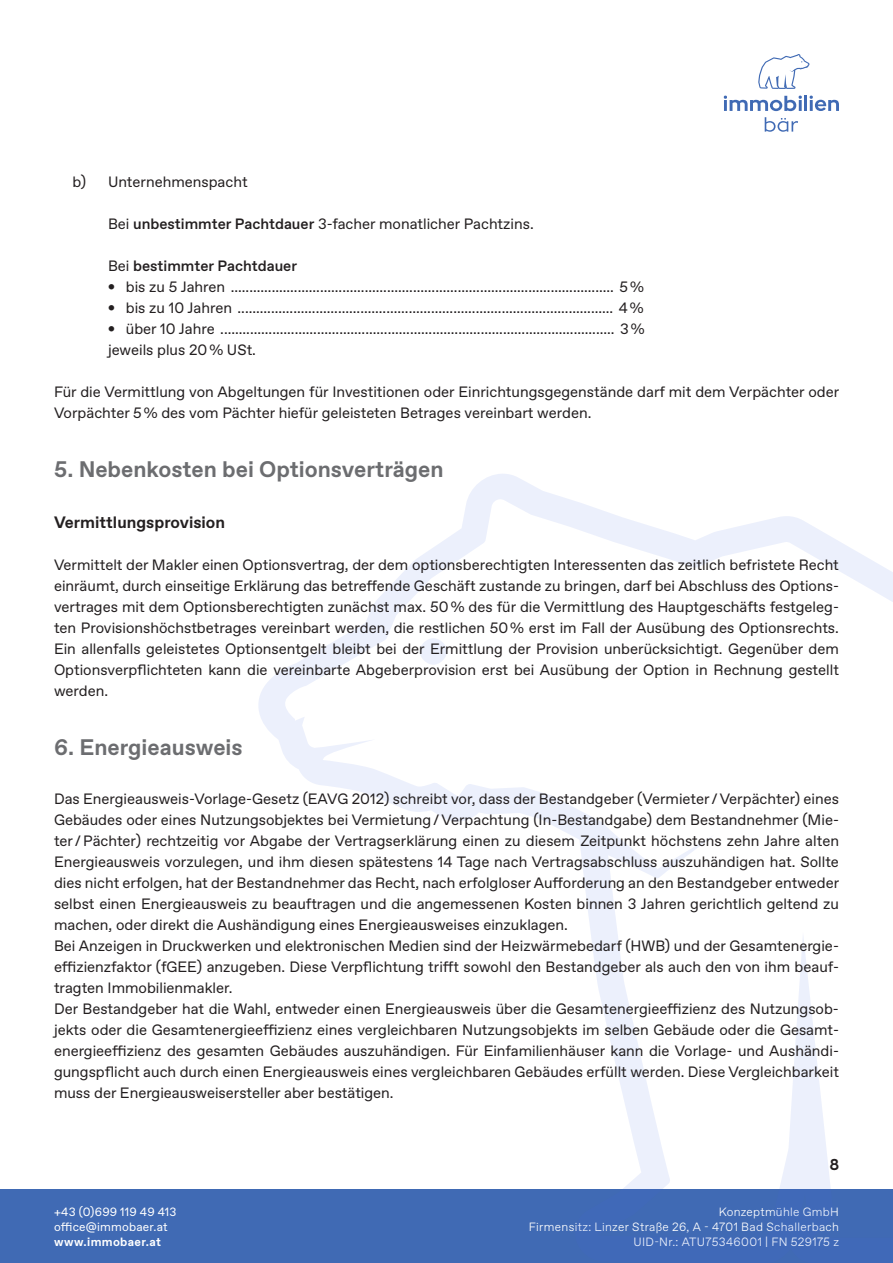
<style>
.page{position:relative;width:893px;height:1263px;background:#fff}
.page>*{position:absolute;margin:0;border:0;box-sizing:border-box;transform-origin:0 0}
.t1{font:700 22.5px "Favorit Pro";color:#6c6d70}
.t2{font:700 16.5px "Favorit Pro";color:#231f20}
.t3{font:15px/21px "Favorit Pro";color:#231f20}
.t4{font:500 15px "Bonn BF";color:#231f20}
.t5{font:300 12px/15px "Favorit Pro";letter-spacing:.025em;color:#fff;text-align:right}
.t6{font:12px "Favorit Pro";letter-spacing:.015em;color:#fff}
.t7{font:700 12px "Favorit Pro";letter-spacing:.03em;color:#fff}
.s1{font-weight:500}
</style>
<div class="page">
<div style="left:0;top:1190px;width:893px;height:73px;background:#406ab4"></div>
<svg style="left:758px;top:54px;width:52px;height:35px"></svg>
<svg style="left:765px;top:117px;width:33px;height:15px"></svg>
<hr style="left:804px;top:96px;width:3px;height:15px;background:#406ab4">
<svg style="left:809px;top:95px;width:30px;height:16px"></svg>
<svg style="left:724px;top:95px;width:78px;height:16px"></svg>
<svg style="left:257px;top:474px;width:636px;height:716px"></svg>
<div style="left:419px;top:638px;width:28px;height:27px;background:#ecf0fc;border-radius:50%"></div>
<p class="t3" style="left:72px;top:171px;width:177px">b) Unternehmenspacht</p>
<p class="t3" style="left:108px;top:213px;width:427px">Bei <span class="s1">unbestimmter Pachtdauer</span> 3-facher monatlicher Pachtzins.</p>
<p class="t3" style="left:108px;top:255px;width:538px">Bei <span class="s1">bestimmter Pachtdauer<br></span>∙ bis zu 5 Jahren ....................................................................................................... 5 % ∙ bis zu 10 Jahren ..................................................................................................... 4 % ∙ über 10 Jahre .......................................................................................................... 3 % jeweils plus 20 % USt.</p>
<p class="t3" style="left:54px;top:381px;width:787px">Für die Vermittlung von Abgeltungen für Investitionen oder Einrichtungsgegenstände darf mit dem Verpächter oder<br>Vorpächter 5 % des vom Pächter hiefür geleisteten Betrages vereinbart werden.</p>
<h1 class="t1" style="left:54px;top:454px;width:391px">5. Nebenkosten bei Optionsverträgen</h1>
<p class="t2" style="left:54px;top:511px;width:173px">Vermittlungsprovision</p>
<p class="t3" style="left:54px;top:554px;width:786px;text-align:justify">Vermittelt der Makler einen Optionsvertrag, der dem optionsberechtigten Interessenten das zeitlich befristete Recht einräumt, durch einseitige Erklärung das betreffende Geschäft zustande zu bringen, darf bei Abschluss des Options&shy;vertrages mit dem Optionsberechtigten zunächst max. 50 % des für die Vermittlung des Hauptgeschäfts festgeleg&shy;ten Provisionshöchstbetrages vereinbart werden, die restlichen 50 % erst im Fall der Ausübung des Optionsrechts.<br>Ein allenfalls geleistetes Optionsentgelt bleibt bei der Ermittlung der Provision unberücksichtigt. Gegenüber dem Optionsverpflichteten kann die vereinbarte Abgeberprovision erst bei Ausübung der Option in Rechnung gestellt werden.</p>
<h1 class="t1" style="left:54px;top:732px;width:190px">6. Energieausweis</h1>
<p class="t3" style="left:54px;top:788px;width:787px">Das Energieausweis-Vorlage-Gesetz (EAVG 2012) schreibt vor, dass der Bestandgeber (Vermieter / Verpächter) eines Gebäudes oder eines Nutzungsobjektes bei Vermietung / Verpachtung (In-Bestandgabe) dem Bestandnehmer (Mie&shy;ter / Pächter) rechtzeitig vor Abgabe der Vertragserklärung einen zu diesem Zeitpunkt höchstens zehn Jahre alten Energieausweis vorzulegen, und ihm diesen spätestens 14 Tage nach Vertragsabschluss auszuhändigen hat. Sollte dies nicht erfolgen, hat der Bestandnehmer das Recht, nach erfolgloser Aufforderung an den Bestandgeber entweder selbst einen Energieausweis zu beauftragen und die angemessenen Kosten binnen 3 Jahren gerichtlich geltend zu machen, oder direkt die Aushändigung eines Energieausweises einzuklagen.<br>Bei Anzeigen in Druckwerken und elektronischen Medien sind der Heizwärmebedarf (HWB) und der Gesamtenergie&shy;effizienzfaktor (fGEE) anzugeben. Diese Verpflichtung trifft sowohl den Bestandgeber als auch den von ihm beauf&shy;tragten Immobilienmakler.<br>Der Bestandgeber hat die Wahl, entweder einen Energieausweis über die Gesamtenergieeffizienz des Nutzungsob&shy;jekts oder die Gesamtenergieeffizienz eines vergleichbaren Nutzungsobjekts im selben Gebäude oder die Gesamt&shy;energieeffizienz des gesamten Gebäudes auszuhändigen. Für Einfamilienhäuser kann die Vorlage- und Aushändi&shy;gungspflicht auch durch einen Energieausweis eines vergleichbaren Gebäudes erfüllt werden. Diese Vergleichbarkeit muss der Energieausweisersteller aber bestätigen.</p>
<p class="t6" style="left:54px;top:1203px;width:124px">+43 (0)699 119 49 413</p>
<p class="t6" style="left:54px;top:1218px;width:115px">office@immobaer.at</p>
<p class="t7" style="left:54px;top:1233px;width:109px">www.immobaer.at</p>
<p class="t4" style="left:830px;top:1154px;width:11px">8</p>
<p class="t5" style="left:529px;top:1204px;width:312px">Konzeptmühle GmbH<br>Firmensitz: Linzer Straße 26, A - 4701 Bad Schallerbach<br>UID-Nr.: ATU75346001 | FN 529175 z</p>
</div>
